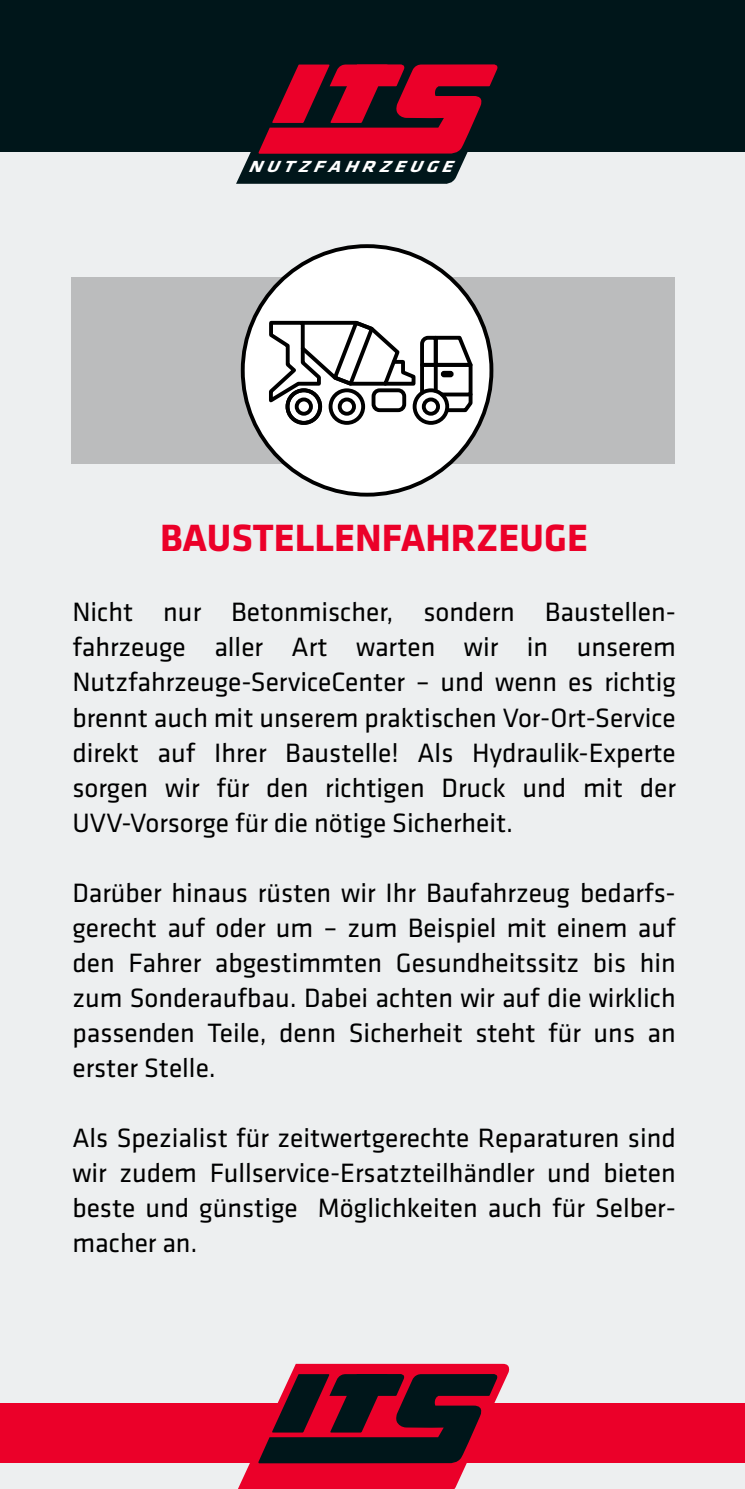
<style>
.page{position:relative;width:745px;height:1489px;background:#fff}
.page>*{position:absolute;margin:0;border:0;box-sizing:border-box;transform-origin:0 0}
.t1{font:700 39.5px "Klavika";color:#eb0029}
.t2{font:27.5px/35px "Klavika";color:#000;text-align:justify}
.t3{font:italic 700 16.75px "Klavika";color:#fff;scale:1.2 1}
</style>
<div class="page">
<div style="left:0;top:1px;width:744px;height:1487px;background:#edeff0"></div>
<div style="left:0;top:1403px;width:744px;height:59px;background:#eb0029"></div>
<div style="left:0;top:0;width:744px;height:152px;background:#00161a"></div>
<div style="left:71px;top:277px;width:603px;height:186px;background:#bbbcbd"></div>
<div style="left:242px;top:246px;width:249px;height:248px;background:#fff;border-radius:50%"></div>
<div style="left:412px;top:388px;width:37px;height:37px;border:4px solid #000;border-radius:50%"></div>
<div style="left:421px;top:397px;width:18px;height:18px;border:4px solid #000;border-radius:50%"></div>
<div style="left:328px;top:388px;width:37px;height:37px;border:4px solid #000;border-radius:50%"></div>
<div style="left:337px;top:397px;width:19px;height:18px;border:4px solid #000;border-radius:50%"></div>
<div style="left:285px;top:388px;width:37px;height:37px;border:4px solid #000;border-radius:50%"></div>
<div style="left:294px;top:397px;width:19px;height:18px;border:4px solid #000;border-radius:50%"></div>
<svg style="left:269px;top:320px;width:204px;height:94px"></svg>
<div style="left:440px;top:371px;width:13px;height:6px;border:4px solid #000"></div>
<svg style="left:236px;top:1363px;width:275px;height:125px"></svg>
<svg style="left:236px;top:64px;width:262px;height:120px"></svg>
<p class="t3" style="left:248px;top:157px;width:178px">NUTZFAHRZEUGE</p>
<h1 class="t1" style="left:160px;top:517px;width:429px">BAUSTELLENFAHRZEUGE</h1>
<p class="t2" style="left:72px;top:595px;width:604px">Nicht nur Betonmischer, sondern Baustellen&shy;fahrzeuge aller Art warten wir in unserem Nutzfahrzeuge-ServiceCenter – und wenn es richtig brennt auch mit unserem praktischen Vor-Ort-Service direkt auf Ihrer Baustelle! Als Hydraulik-Experte sorgen wir für den richtigen Druck und mit der UVV-Vorsorge für die nötige Sicherheit.</p>
<p class="t2" style="left:72px;top:875px;width:604px">Darüber hinaus rüsten wir Ihr Baufahrzeug bedarfs&shy;gerecht auf oder um – zum Beispiel mit einem auf den Fahrer abgestimmten Gesundheitssitz bis hin zum Sonderaufbau. Dabei achten wir auf die wirklich passenden Teile, denn Sicherheit steht für uns an erster Stelle.</p>
<p class="t2" style="left:72px;top:1120px;width:604px">Als Spezialist für zeitwertgerechte Reparaturen sind wir zudem Fullservice-Ersatzteilhändler und bieten beste und günstige Möglichkeiten auch für Selber&shy;macher an.</p>
</div>
